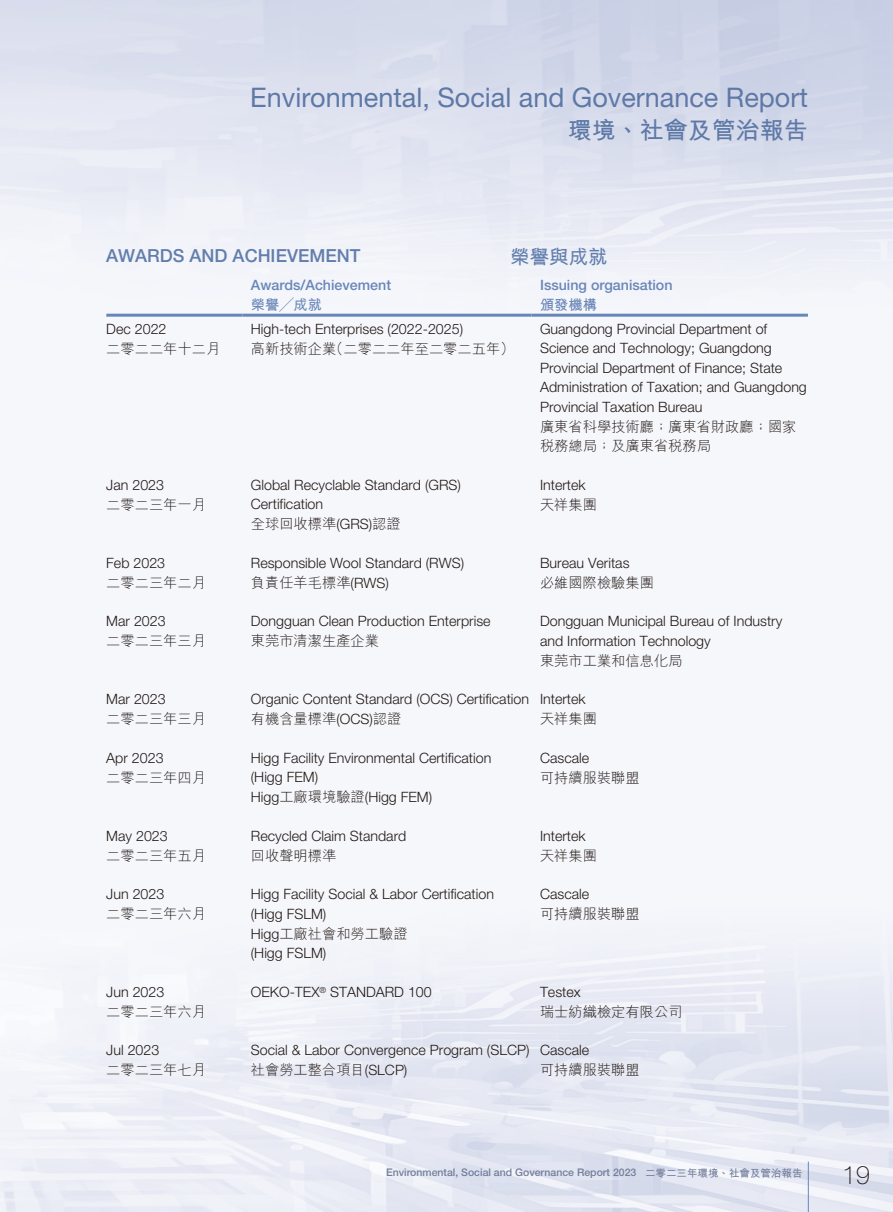
<style>
.page{position:relative;width:893px;height:1212px;background:#fff}
.page>*{position:absolute;margin:0;border:0;box-sizing:border-box;transform-origin:0 0}
.t1{font:27px "Helvetica Neue LT Std";color:#5e79a7}
.t2{font:100 25.5px "Helvetica Neue LT Std";color:#231916}
.t3{font:24px "M Hei HK Bold E Ten B5 H";color:#5e79a7}
.t4{font:19.5px "M Hei HK Bold E Ten B5 H";color:#627ead}
.t5{font:500 18px "Helvetica Neue LT Std";color:#627ead}
.t6{font:300 14.25px/19.5px "Helvetica Neue LT Std";color:#231916}
.t7{font:14.25px/19.5px "M Hei HK Light E Ten B5 H";color:#231916}
.t8{font:500 14.25px "Helvetica Neue LT Std";color:#6886b8}
.t9{font:14.25px "M Hei HK Bold E Ten B5 H";color:#6886b8}
.t10{font:500 10.5px "Helvetica Neue LT Std";color:#727e9b}
.s1{font-family:"Helvetica Neue LT Std";font-weight:300}
.s2{font-family:"M Hei HK Light E Ten B5 H";font-weight:400}
.s3{font-family:"M Hei HK Bold E Ten B5 H";font-weight:400}
</style>
<div class="page">
<hr style="left:808px;top:1161px;width:1px;height:51px;background:#6886b8">
<hr style="left:106px;top:314px;width:136px;height:3px;background:#6886b8">
<hr style="left:242px;top:314px;width:289px;height:3px;background:#6886b8">
<hr style="left:531px;top:314px;width:277px;height:3px;background:#6886b8">
<h1 class="t1" style="left:250px;top:88px;width:559px">Environmental, Social and Governance Report</h1>
<h3 class="t3" style="left:568px;top:120px;width:241px">環境、社會及管治報告</h3>
<p class="t5" style="left:106px;top:249px;width:256px">AWARDS AND ACHIEVEMENT</p>
<h3 class="t4" style="left:510px;top:249px;width:99px">榮譽與成就</h3>
<p class="t8" style="left:251px;top:280px;width:142px">Awards/Achievement</p>
<p class="t8" style="left:540px;top:280px;width:134px">Issuing organisation</p>
<p class="t9" style="left:251px;top:300px;width:73px">榮譽╱成就</p>
<p class="t9" style="left:540px;top:300px;width:58px">頒發機構</p>
<p class="t6" style="left:106px;top:321px;width:62px">Dec 2022</p>
<p class="t7" style="left:106px;top:341px;width:115px">二零二二年十二月</p>
<p class="t6" style="left:251px;top:321px;width:214px">High-tech Enterprises (2022-2025)</p>
<p class="t7" style="left:251px;top:341px;width:265px">高新技術企業（二零二二年至二零二五年）</p>
<p class="t6" style="left:540px;top:321px;width:268px">Guangdong Provincial Department of Science and Technology; Guangdong Provincial Department of Finance; State Administration of Taxation; and Guangdong Provincial Taxation Bureau</p>
<p class="t7" style="left:540px;top:419px;width:258px">廣東省科學技術廳；廣東省財政廳；國家稅務總局；及廣東省稅務局</p>
<p class="t6" style="left:106px;top:477px;width:59px">Jan 2023</p>
<p class="t7" style="left:106px;top:497px;width:101px">二零二三年一月</p>
<p class="t6" style="left:251px;top:477px;width:212px">Global Recyclable Standard (GRS)<br>Certification</p>
<p class="t7" style="left:251px;top:516px;width:151px">全球回收標準<span class="s1">(GRS)</span>認證</p>
<p class="t6" style="left:540px;top:477px;width:47px">Intertek</p>
<p class="t7" style="left:540px;top:497px;width:58px">天祥集團</p>
<p class="t6" style="left:106px;top:555px;width:60px">Feb 2023</p>
<p class="t7" style="left:106px;top:575px;width:101px">二零二三年二月</p>
<p class="t6" style="left:251px;top:555px;width:215px">Responsible Wool Standard (RWS)</p>
<p class="t7" style="left:251px;top:575px;width:140px">負責任羊毛標準<span class="s1">(RWS)</span></p>
<p class="t6" style="left:540px;top:555px;width:91px">Bureau Veritas</p>
<p class="t7" style="left:540px;top:575px;width:115px">必維國際檢驗集團</p>
<p class="t6" style="left:106px;top:613px;width:61px">Mar 2023</p>
<p class="t7" style="left:106px;top:633px;width:101px">二零二三年三月</p>
<p class="t6" style="left:251px;top:613px;width:241px">Dongguan Clean Production Enterprise</p>
<p class="t7" style="left:251px;top:633px;width:130px">東莞市清潔生產企業</p>
<p class="t6" style="left:540px;top:613px;width:244px">Dongguan Municipal Bureau of Industry and Information Technology</p>
<p class="t7" style="left:540px;top:653px;width:144px">東莞市工業和信息化局</p>
<p class="t6" style="left:106px;top:691px;width:61px">Mar 2023</p>
<p class="t7" style="left:106px;top:711px;width:101px">二零二三年三月</p>
<p class="t6" style="left:251px;top:691px;width:280px">Organic Content Standard (OCS) Certification</p>
<p class="t7" style="left:251px;top:711px;width:152px">有機含量標準<span class="s1">(OCS)</span>認證</p>
<p class="t6" style="left:540px;top:691px;width:47px">Intertek</p>
<p class="t7" style="left:540px;top:711px;width:58px">天祥集團</p>
<p class="t6" style="left:106px;top:750px;width:59px">Apr 2023</p>
<p class="t7" style="left:106px;top:770px;width:101px">二零二三年四月</p>
<p class="t6" style="left:251px;top:749px;width:242px">Higg Facility Environmental Certification (Higg FEM)<br>Higg<span class="s2">工廠環境驗證</span>(Higg FEM)</p>
<p class="t6" style="left:540px;top:750px;width:51px">Cascale</p>
<p class="t7" style="left:540px;top:770px;width:101px">可持續服裝聯盟</p>
<p class="t6" style="left:106px;top:828px;width:63px">May 2023</p>
<p class="t7" style="left:106px;top:848px;width:101px">二零二三年五月</p>
<p class="t6" style="left:251px;top:828px;width:157px">Recycled Claim Standard</p>
<p class="t7" style="left:251px;top:848px;width:87px">回收聲明標準</p>
<p class="t6" style="left:540px;top:828px;width:47px">Intertek</p>
<p class="t7" style="left:540px;top:848px;width:58px">天祥集團</p>
<p class="t6" style="left:106px;top:886px;width:60px">Jun 2023</p>
<p class="t7" style="left:106px;top:906px;width:101px">二零二三年六月</p>
<p class="t6" style="left:251px;top:886px;width:245px">Higg Facility Social &amp; Labor Certification (Higg FSLM)</p>
<p class="t7" style="left:251px;top:926px;width:158px"><span class="s1">Higg</span>工廠社會和勞工驗證</p>
<p class="t6" style="left:251px;top:945px;width:77px">(Higg FSLM)</p>
<p class="t6" style="left:540px;top:886px;width:51px">Cascale</p>
<p class="t7" style="left:540px;top:906px;width:101px">可持續服裝聯盟</p>
<p class="t6" style="left:106px;top:984px;width:60px">Jun 2023</p>
<p class="t7" style="left:106px;top:1004px;width:101px">二零二三年六月</p>
<p class="t6" style="left:251px;top:984px;width:182px">OEKO-TEX<sup>®</sup> STANDARD 100</p>
<p class="t6" style="left:540px;top:984px;width:42px">Testex</p>
<p class="t7" style="left:540px;top:1004px;width:144px">瑞士紡織檢定有限公司</p>
<p class="t6" style="left:106px;top:1042px;width:55px">Jul 2023</p>
<p class="t7" style="left:106px;top:1062px;width:101px">二零二三年七月</p>
<p class="t6" style="left:251px;top:1042px;width:280px">Social &amp; Labor Convergence Program (SLCP)</p>
<p class="t7" style="left:251px;top:1062px;width:158px">社會勞工整合項目<span class="s1">(SLCP)</span></p>
<p class="t6" style="left:540px;top:1042px;width:51px">Cascale</p>
<p class="t7" style="left:540px;top:1062px;width:101px">可持續服裝聯盟</p>
<p class="t10" style="left:386px;top:1169px;width:418px">Environmental, Social and Governance Report 2023 <span class="s3">二零二三年環境、社會及管治報告</span></p>
<h2 class="t2" style="left:842px;top:1165px;width:29px">19</h2>
</div>
